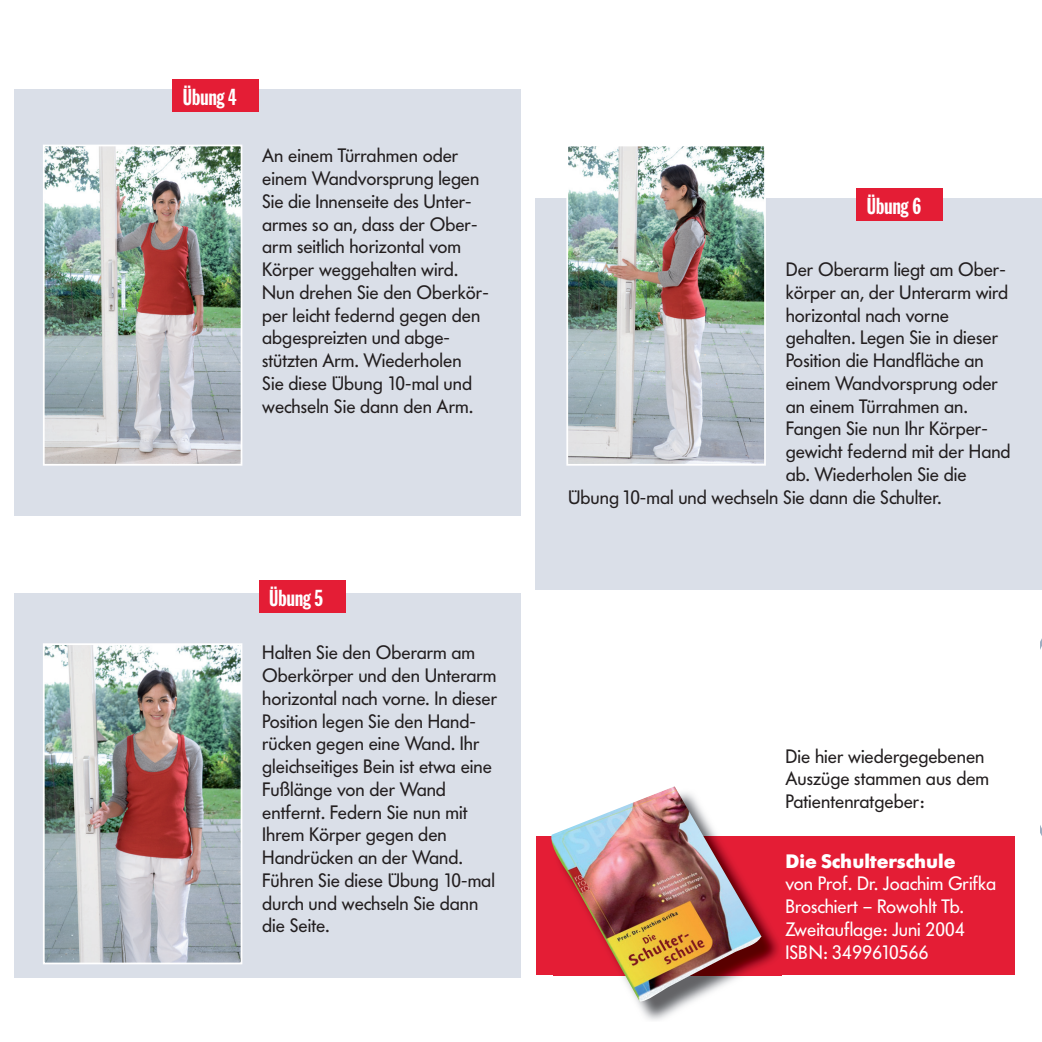
<style>
.page{position:relative;width:1042px;height:1042px;background:#fff}
.page>*{position:absolute;margin:0;border:0;box-sizing:border-box;transform-origin:0 0}
.t1{font:22.75px "Franklin Gothic Extra Cond";color:#fff}
.t2{font:19.25px/22.8px "Futura BQ";color:#231f20}
.t3{font:19.25px/22.8px "Futura BQ";color:#fff}
.t4{font:700 19.25px "Futura BQ";color:#fff}
</style>
<div class="page">
<div style="left:536px;top:836px;width:478px;height:139px;background:#e41d35"></div>
<div style="left:15px;top:89px;width:506px;height:427px;background:#dadfe8"></div>
<div style="left:15px;top:593px;width:506px;height:384px;background:#dadfe8"></div>
<div style="left:536px;top:198px;width:506px;height:392px;background:#dadfe8"></div>
<img style="left:636px;top:975px;width:146px;height:45px">
<img style="left:761px;top:913px;width:18px;height:54px">
<img style="left:551px;top:786px;width:210px;height:215px">
<hr style="left:1041px;top:0;width:1px;height:1042px;background:#082e5a">
<svg style="left:1040px;top:524px;width:2px;height:426px"></svg>
<img style="left:43px;top:144px;width:200px;height:322px">
<img style="left:566px;top:146px;width:200px;height:320px">
<img style="left:43px;top:643px;width:200px;height:322px">
<div style="left:173px;top:79px;width:86px;height:33px;background:#e41d35"></div>
<div style="left:259px;top:580px;width:86px;height:33px;background:#e41d35"></div>
<div style="left:856px;top:189px;width:87px;height:32px;background:#e41d35"></div>
<p class="t1" style="left:183px;top:85px;width:55px">Übung 4</p>
<p class="t2" style="left:262px;top:144px;width:228px">An einem Türrahmen oder einem Wandvorsprung legen<br>Sie die Innenseite des Unter&shy;armes so an, dass der Ober&shy;arm seitlich horizontal vom<br>Körper weggehalten wird.<br>Nun drehen Sie den Oberkör&shy;per leicht federnd gegen den abgespreizten und abge&shy;stützten Arm. Wiederholen<br>Sie diese Übung 10-mal und wechseln Sie dann den Arm.</p>
<p class="t1" style="left:269px;top:586px;width:55px">Übung 5</p>
<p class="t2" style="left:262px;top:641px;width:236px">Halten Sie den Oberarm am<br>Oberkörper und den Unterarm horizontal nach vorne. In dieser<br>Position legen Sie den Hand&shy;rücken gegen eine Wand. Ihr gleichseitiges Bein ist etwa eine<br>Fußlänge von der Wand entfernt. Federn Sie nun mit<br>Ihrem Körper gegen den<br>Handrücken an der Wand.<br>Führen Sie diese Übung 10-mal durch und wechseln Sie dann die Seite.</p>
<p class="t1" style="left:867px;top:194px;width:56px">Übung 6</p>
<p class="t2" style="left:786px;top:258px;width:222px">Der Oberarm liegt am Ober-</p>
<p class="t2" style="left:786px;top:281px;width:224px">körper an, der Unterarm wird</p>
<p class="t2" style="left:786px;top:304px;width:165px">horizontal nach vorne</p>
<p class="t2" style="left:786px;top:326px;width:214px">gehalten. Legen Sie in dieser</p>
<p class="t2" style="left:786px;top:349px;width:200px">Position die Handfläche an</p>
<p class="t2" style="left:786px;top:372px;width:214px">einem Wandvorsprung oder</p>
<p class="t2" style="left:786px;top:395px;width:184px">an einem Türrahmen an.</p>
<p class="t2" style="left:786px;top:417px;width:203px">Fangen Sie nun Ihr Körper-</p>
<p class="t2" style="left:786px;top:440px;width:226px">gewicht federnd mit der Hand</p>
<p class="t2" style="left:786px;top:463px;width:182px">ab. Wiederholen Sie die</p>
<p class="t2" style="left:568px;top:486px;width:375px">Übung 10-mal und wechseln Sie dann die Schulter.</p>
<p class="t2" style="left:785px;top:745px;width:205px">Die hier wiedergegebenen<br>Auszüge stammen aus dem<br>Patientenratgeber:</p>
<p class="t4" style="left:785px;top:849px;width:171px">Die Schulterschule</p>
<p class="t3" style="left:785px;top:872px;width:212px">von Prof. Dr. Joachim Grifka<br>Broschiert – Rowohlt Tb.<br>Zweitauflage: Juni 2004<br>ISBN: 3499610566</p>
</div>
